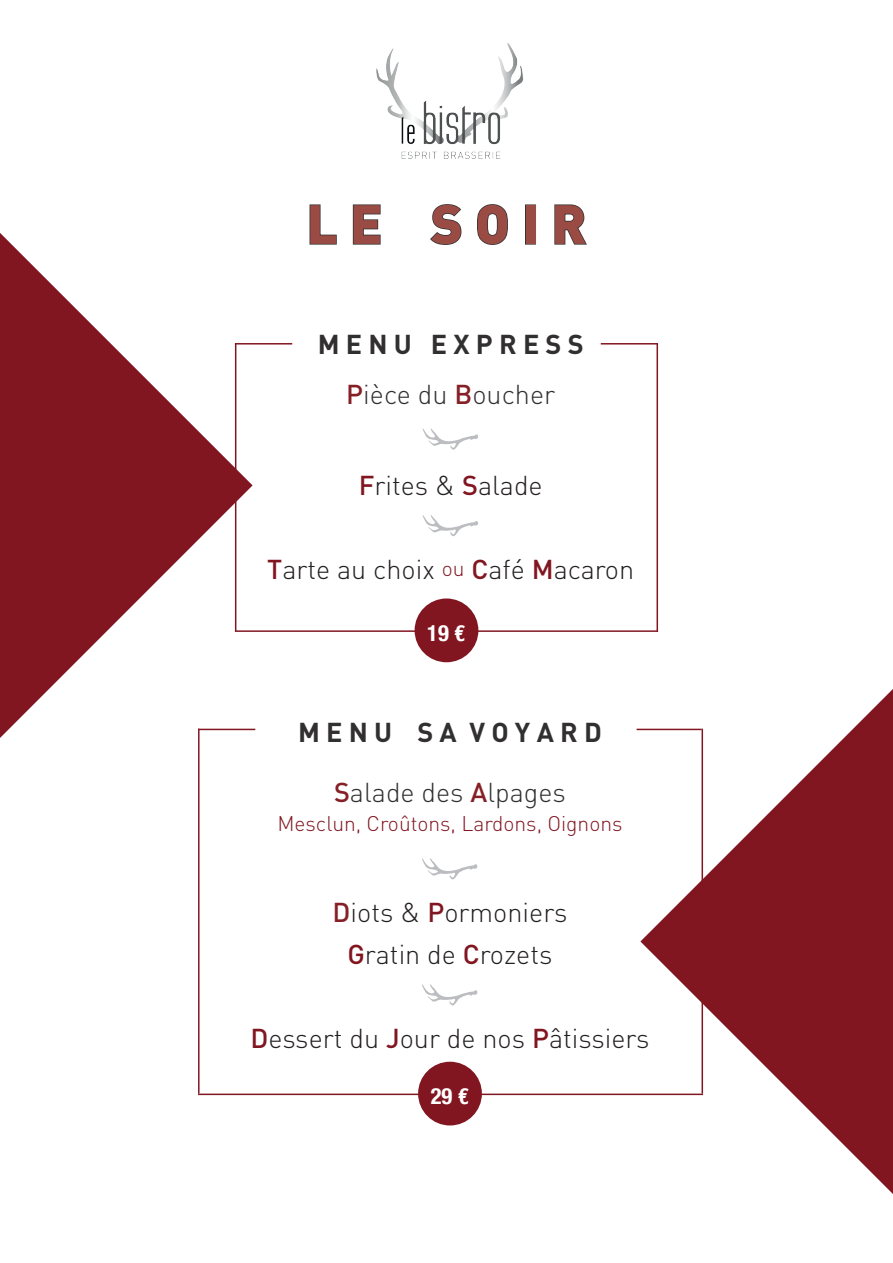
<style>
.page{position:relative;width:893px;height:1263px;background:#fff}
.page>*{position:absolute;margin:0;border:0;box-sizing:border-box;transform-origin:0 0}
.t1{font:900 54.3px "DIN";color:#9a4b44}
.t2{font:300 27px/42px "DIN";color:#231f20;text-align:center}
.t3{font:300 27px/49.5px "DIN";color:#312f30;text-align:center}
.t4{font:700 27px "DIN";color:#312f30}
.t5{font:700 condensed 22.5px "Helvetica Neue";color:#fff}
.t6{font:300 21px "DIN";color:#811621}
.s1{font-weight:700}
.s2{font-weight:500;color:#862027}
.s3{font-weight:500;color:#811621}
.s4{font-size:21px;color:#811621}
</style>
<div class="page">
<img style="left:376px;top:43px;width:148px;height:116px">
<svg style="left:309px;top:204px;width:28px;height:41px"></svg>
<svg style="left:352px;top:204px;width:29px;height:41px"></svg>
<svg style="left:430px;top:204px;width:32px;height:41px"></svg>
<svg style="left:477px;top:204px;width:31px;height:41px"></svg>
<div style="left:525px;top:204px;width:11px;height:41px;border:2px solid #312f30"></div>
<svg style="left:554px;top:204px;width:33px;height:41px"></svg>
<svg style="left:423px;top:428px;width:55px;height:22px"></svg>
<svg style="left:423px;top:515px;width:55px;height:22px"></svg>
<hr style="left:235px;top:343px;width:57px;height:1px;background:#811621">
<hr style="left:235px;top:630px;width:423px;height:2px;background:#811621">
<div style="left:415px;top:598px;width:63px;height:64px;background:#811621;border-radius:50%"></div>
<hr style="left:656px;top:344px;width:2px;height:288px;background:#811621">
<hr style="left:601px;top:343px;width:57px;height:1px;background:#811621">
<hr style="left:198px;top:1093px;width:505px;height:2px;background:#811621">
<svg style="left:422px;top:858px;width:56px;height:22px"></svg>
<svg style="left:422px;top:984px;width:56px;height:22px"></svg>
<div style="left:418px;top:1062px;width:64px;height:63px;background:#811621;border-radius:50%"></div>
<hr style="left:198px;top:729px;width:2px;height:364px;background:#811621">
<hr style="left:198px;top:729px;width:57px;height:1px;background:#811621">
<hr style="left:637px;top:729px;width:64px;height:1px;background:#811621">
<svg style="left:0;top:233px;width:253px;height:505px"></svg>
<svg style="left:640px;top:689px;width:253px;height:505px"></svg>
<h1 class="t1" style="left:306px;top:188px;width:282px">L E S O I R</h1>
<p class="t3" style="left:318px;top:319px;width:268px"><span class="s1">M E N U E X P R E S S<br></span><span class="s2">P</span>ièce du <span class="s2">B</span>oucher</p>
<p class="t2" style="left:359px;top:464px;width:186px"><span class="s3">F</span>rites &amp; <span class="s3">S</span>alade</p>
<p class="t2" style="left:267px;top:548px;width:368px"><span class="s3">T</span>arte au choix <span class="s4">ou</span> <span class="s3">C</span>afé <span class="s3">M</span>acaron</p>
<p class="t5" style="left:427px;top:614px;width:39px">19 €</p>
<p class="t4" style="left:298px;top:715px;width:305px">M E N U S A V O Y A R D</p>
<p class="t3" style="left:334px;top:768px;width:233px"><span class="s2">S</span>alade des <span class="s2">A</span>lpages</p>
<p class="t6" style="left:277px;top:810px;width:347px">Mesclun, Croûtons, Lardons, Oignons</p>
<p class="t2" style="left:333px;top:891px;width:236px"><span class="s2">D</span>iots &amp; <span class="s3">P</span>ormoniers<br><span class="s3">G</span>ratin de <span class="s3">C</span>rozets</p>
<p class="t2" style="left:250px;top:1017px;width:401px"><span class="s3">D</span>essert du <span class="s3">J</span>our de nos <span class="s3">P</span>âtissiers</p>
<p class="t5" style="left:431px;top:1078px;width:39px">29 €</p>
</div>
